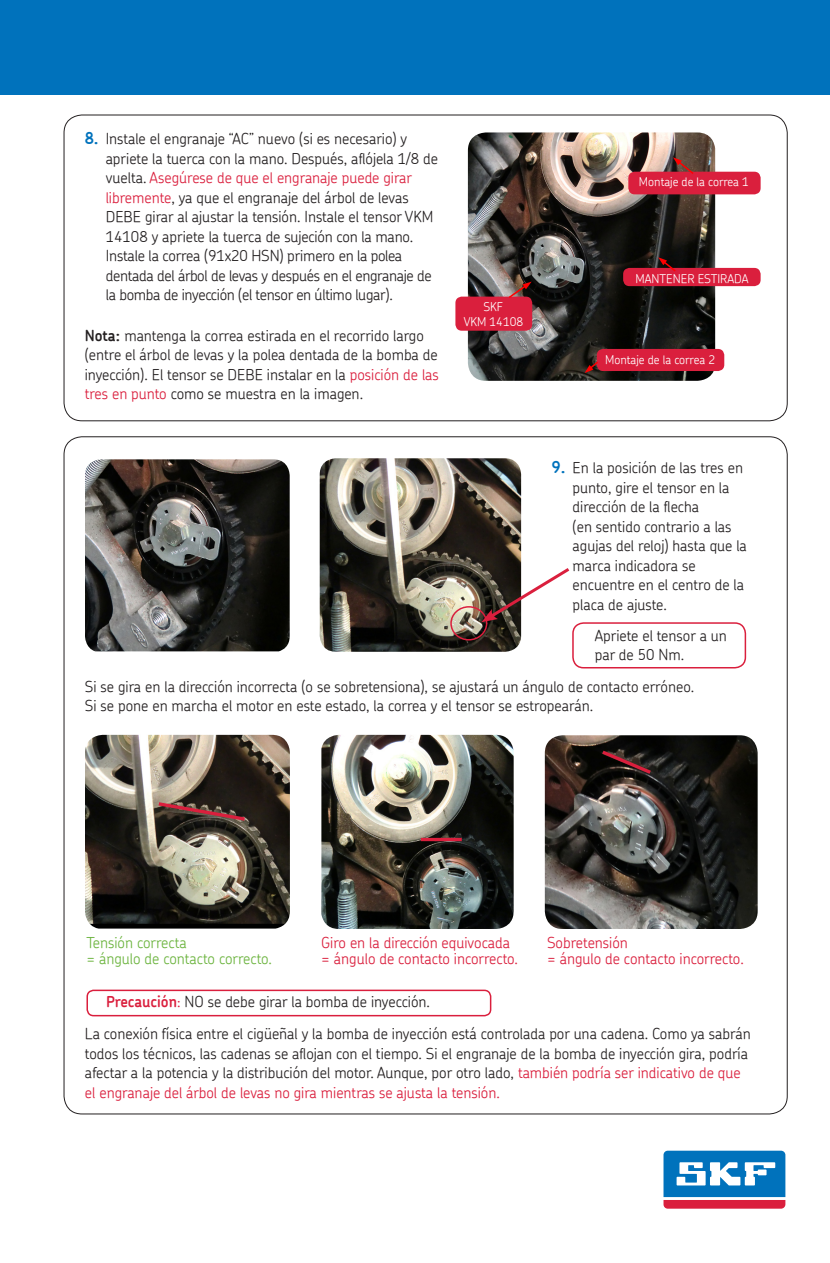
<style>
.page{position:relative;width:830px;height:1263px;background:#fff}
.page>*{position:absolute;margin:0;border:0;box-sizing:border-box;transform-origin:0 0}
.ab_body{font:300 15px/19.5px "SKF Chevin";color:#231f20}
.aa_numbered_body{font:300 15px/19.5px "SKF Chevin";color:#231f20}
.af_red{font:300 15px/16.5px "SKF Chevin";color:#da1f3d}
.ae_green{font:300 15px "SKF Chevin";color:#6cb43f}
.ad_centered_body{font:300 15px/19.5px "SKF Chevin";color:#231f20}
.ag_graphics{font:300 12px "SKF Chevin";color:#fff}
.s1{font-weight:600;font-size:16.5px;color:#0072bc}
.s2{color:#da1f3d}
.s3{font-weight:600}
.s4{font-weight:600;color:#da1f3d}
</style>
<div class="page">
<div style="left:0;top:0;width:155px;height:95px;background:#0072bc"></div>
<div style="left:86px;top:989px;width:405px;height:27px;border:2px solid #da1f3d;border-radius:6px"></div>
<div style="left:572px;top:622px;width:173px;height:46px;border:2px solid #da1f3d;border-radius:11px"></div>
<img style="left:467px;top:132px;width:247px;height:249px">
<div style="left:628px;top:172px;width:132px;height:22px;background:#da1f3d;border-radius:6px"></div>
<svg style="left:670px;top:155px;width:29px;height:19px"></svg>
<div style="left:622px;top:268px;width:138px;height:18px;background:#da1f3d;border-radius:6px"></div>
<svg style="left:655px;top:255px;width:26px;height:17px"></svg>
<div style="left:596px;top:349px;width:128px;height:22px;background:#da1f3d;border-radius:6px"></div>
<svg style="left:582px;top:355px;width:20px;height:20px"></svg>
<div style="left:455px;top:297px;width:77px;height:34px;background:#da1f3d;border-radius:6px"></div>
<svg style="left:504px;top:279px;width:29px;height:27px"></svg>
<img style="left:85px;top:459px;width:204px;height:192px">
<img style="left:319px;top:458px;width:202px;height:194px">
<div style="left:450px;top:606px;width:37px;height:34px;border:2px solid #da1f3d;border-radius:50%"></div>
<img style="left:85px;top:735px;width:205px;height:193px">
<svg style="left:155px;top:800px;width:93px;height:23px;background:#523430"></svg>
<img style="left:321px;top:735px;width:192px;height:194px">
<hr style="left:420px;top:838px;width:41px;height:3px;background:#da1f3d">
<img style="left:544px;top:735px;width:213px;height:194px">
<svg style="left:598px;top:748px;width:56px;height:29px;background:#301a1a"></svg>
<div style="left:155px;top:0;width:674px;height:95px;background:#0072bc"></div>
<svg style="left:660px;top:1148px;width:127px;height:63px"></svg>
<svg style="left:663px;top:1151px;width:122px;height:58px"></svg>
<svg style="left:481px;top:565px;width:89px;height:57px"></svg>
<p class="aa_numbered_body" style="left:106px;top:129px;width:333px;text-indent:-21px"><span class="s1">8.</span> Instale el engranaje “AC” nuevo (si es necesario) y apriete la tuerca con la mano. Después, aflójela 1/8 de vuelta. <span class="s2">Asegúrese de que el engranaje puede girar libremente</span>, ya que el engranaje del árbol de levas DEBE girar al ajustar la tensión. Instale el tensor VKM 14108 y apriete la tuerca de sujeción con la mano.<br>Instale la correa (91x20 HSN) primero en la polea dentada del árbol de levas y después en el engranaje de la bomba de inyección (el tensor en último lugar).</p>
<p class="ab_body" style="left:85px;top:325px;width:355px"><span class="s3">Nota:</span> mantenga la correa estirada en el recorrido largo (entre el árbol de levas y la polea dentada de la bomba de inyección). El tensor se DEBE instalar en la <span class="s2">posición de las tres en punto</span> como se muestra en la imagen.</p>
<p class="ag_graphics" style="left:483px;top:299px;width:21px">SKF</p>
<p class="ag_graphics" style="left:463px;top:314px;width:61px">VKM 14108</p>
<p class="ag_graphics" style="left:638px;top:174px;width:111px">Montaje de la correa 1</p>
<p class="ag_graphics" style="left:635px;top:270px;width:114px">MANTENER ESTIRADA</p>
<p class="ag_graphics" style="left:605px;top:352px;width:111px">Montaje de la correa 2</p>
<p class="aa_numbered_body" style="left:572px;top:458px;width:176px;text-indent:-21px"><span class="s1">9.</span> En la posición de las tres en punto, gire el tensor en la dirección de la flecha<br>(en sentido contrario a las agujas del reloj) hasta que la marca indicadora se encuentre en el centro de la placa de ajuste.</p>
<p class="ad_centered_body" style="left:594px;top:625px;width:133px">Apriete el tensor a un par de 50 Nm.</p>
<p class="ab_body" style="left:85px;top:676px;width:610px">Si se gira en la dirección incorrecta (o se sobretensiona), se ajustará un ángulo de contacto erróneo.<br>Si se pone en marcha el motor en este estado, la correa y el tensor se estropearán.</p>
<p class="ae_green" style="left:86px;top:933px;width:102px">Tensión correcta</p>
<p class="ae_green" style="left:86px;top:949px;width:187px">= ángulo de contacto correcto.</p>
<p class="af_red" style="left:321px;top:934px;width:198px">Giro en la dirección equivocada = ángulo de contacto incorrecto.</p>
<p class="af_red" style="left:546px;top:934px;width:198px">Sobretensión<br>= ángulo de contacto incorrecto.</p>
<p class="ab_body" style="left:106px;top:991px;width:325px"><span class="s4">Precaución</span><span class="s2">:</span> NO se debe girar la bomba de inyección.</p>
<p class="ab_body" style="left:85px;top:1024px;width:667px">La conexión física entre el cigüeñal y la bomba de inyección está controlada por una cadena. Como ya sabrán todos los técnicos, las cadenas se aflojan con el tiempo. Si el engranaje de la bomba de inyección gira, podría afectar a la potencia y la distribución del motor. Aunque, por otro lado, <span class="s2">también podría ser indicativo de que el engranaje del árbol de levas no gira mientras se ajusta la tensión.</span></p>
</div>
